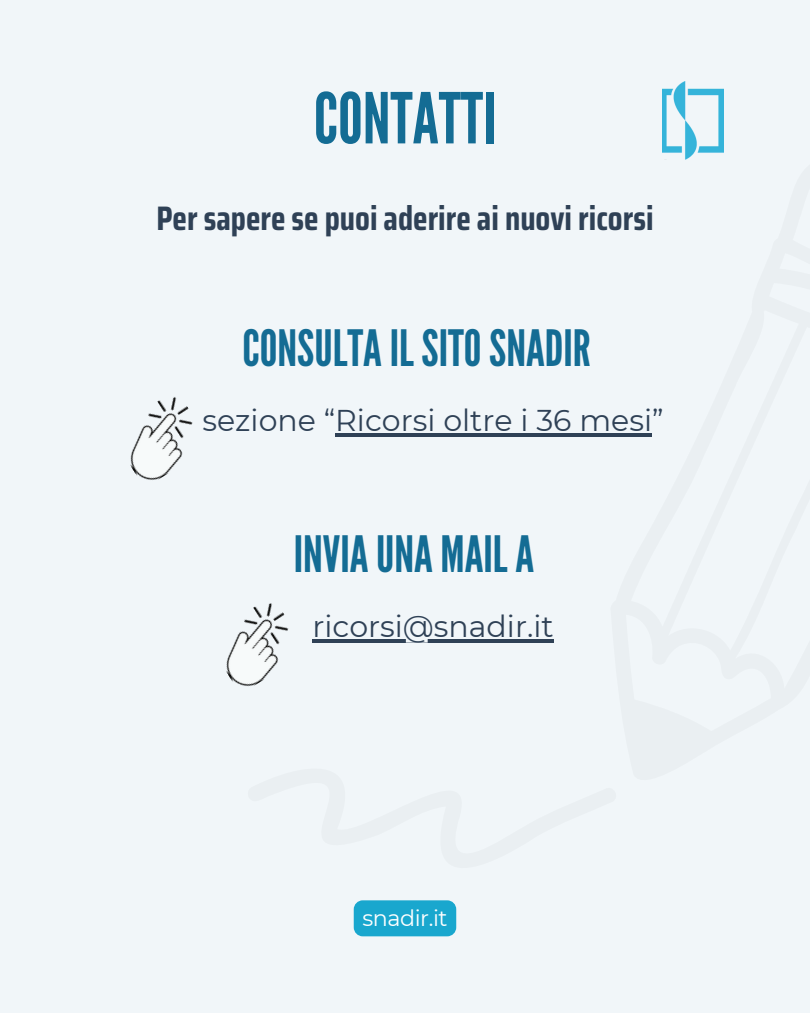
<style>
.page{position:relative;width:810px;height:1013px;background:#fff}
.page>*{position:absolute;margin:0;border:0;box-sizing:border-box;transform-origin:0 0}
.t1{font:70px "League Gothic";color:#146c94}
.t2{font:50px "League Gothic";color:#146c94}
.t3{font:700 34px "Saira Condensed";color:#2f4156}
.t4{font:30px "Montserrat";color:#2f4156}
.t5{font:22.2px "Montserrat";letter-spacing:-.02em;color:#fff}
</style>
<div class="page">
<div style="left:0;top:0;width:810px;height:1012px;background:#f1f6f9"></div>
<img style="left:663px;top:81px;width:60px;height:68px">
<img style="left:130px;top:397px;width:63px;height:83px">
<div style="left:354px;top:900px;width:102px;height:36px;background:#19a7ce;border-radius:9px"></div>
<img style="left:226px;top:619px;width:19px;height:67px">
<svg style="left:245px;top:149px;width:479px;height:538px"></svg>
<h1 class="t1" style="left:314px;top:78px;width:184px">CONTATTI</h1>
<h3 class="t3" style="left:156px;top:191px;width:499px">Per sapere se puoi aderire ai nuovi ricorsi</h3>
<h2 class="t2" style="left:243px;top:319px;width:350px">CONSULTAILSITOSNADIR</h2>
<h5 class="t4" style="left:203px;top:402px;width:463px">sezione “Ricorsi oltre i 36 mesi”</h5>
<h2 class="t2" style="left:294px;top:525px;width:242px">INVIAUNA MAILA</h2>
<h4 class="t4" style="left:312px;top:608px;width:243px">ricorsi@snadir.it</h4>
<p class="t5" style="left:362px;top:904px;width:87px">snadir.it</p>
</div>
